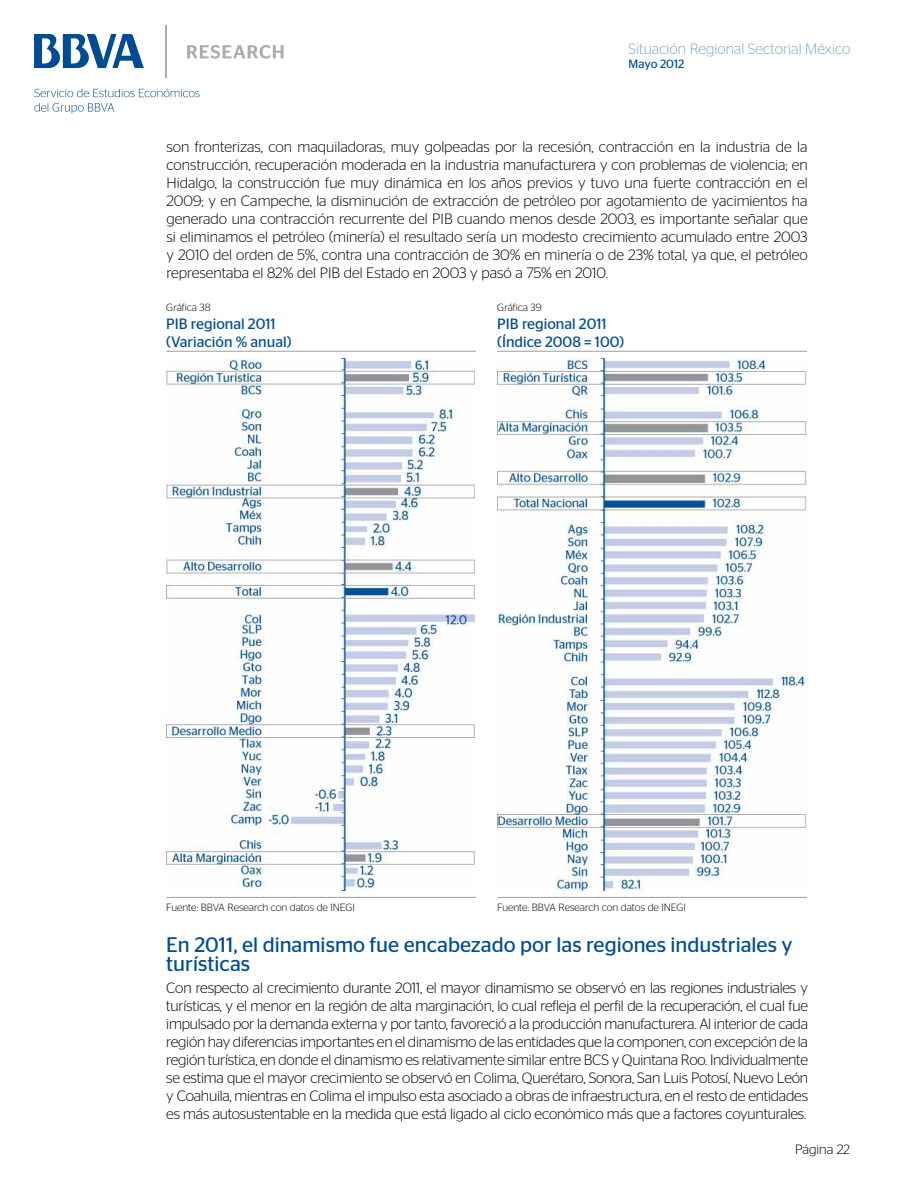
<style>
.page{position:relative;width:918px;height:1188px;background:#fff}
.page>*{position:absolute;margin:0;border:0;box-sizing:border-box;transform-origin:0 0}
.t1{font:21px/19.5px "Stag Sans";color:#004c93}
.t2{font:300 15px/18px "Stag Sans";letter-spacing:-.015em;color:#000;text-align:justify}
.t3{font:15px/18px "Stag Sans";color:#004c93}
.t4{font:300 15px "Stag Sans";color:#80a6c9}
.t5{font:300 13.5px "Stag Sans";color:#000}
.t6{font:12px "Stag Sans";color:#004c93}
.t7{font:300 10.5px "Stag Sans";color:#000}
</style>
<div class="page">
<svg style="left:34px;top:89px;width:166px;height:8px"></svg>
<svg style="left:34px;top:103px;width:80px;height:11px"></svg>
<svg style="left:187px;top:45px;width:97px;height:14px"></svg>
<svg style="left:34px;top:34px;width:110px;height:34px"></svg>
<hr style="left:165px;top:25px;width:2px;height:52px;background:#acacad">
<hr style="left:166px;top:351px;width:310px;height:1px;background:#9c9e9f">
<hr style="left:497px;top:351px;width:310px;height:1px;background:#9c9e9f">
<img style="left:166px;top:359px;width:308px;height:531px">
<img style="left:497px;top:359px;width:310px;height:531px">
<hr style="left:166px;top:897px;width:310px;height:1px;background:#9c9e9f">
<hr style="left:497px;top:897px;width:310px;height:1px;background:#9c9e9f">
<p class="t4" style="left:629px;top:41px;width:223px">Situación Regional Sectorial México</p>
<p class="t6" style="left:629px;top:57px;width:57px">Mayo 2012</p>
<p class="t2" style="left:166px;top:138px;width:643px">son fronterizas, con maquiladoras, muy golpeadas por la recesión, contracción en la industria de la construcción, recuperación moderada en la industria manufacturera y con problemas de violencia; en Hidalgo, la construcción fue muy dinámica en los años previos y tuvo una fuerte contracción en el 2009; y en Campeche, la disminución de extracción de petróleo por agotamiento de yacimientos ha generado una contracción recurrente del PIB cuando menos desde 2003, es importante señalar que si eliminamos el petróleo (minería) el resultado sería un modesto crecimiento acumulado entre 2003 y 2010 del orden de 5%, contra una contracción de 30% en minería o de 23% total, ya que, el petróleo representaba el 82% del PIB del Estado en 2003 y pasó a 75% en 2010.</p>
<p class="t7" style="left:166px;top:301px;width:46px">Gráfica 38</p>
<p class="t3" style="left:166px;top:314px;width:127px">PIB regional 2011 (Variación % anual)</p>
<p class="t7" style="left:497px;top:301px;width:46px">Gráfica 39</p>
<p class="t3" style="left:497px;top:314px;width:128px">PIB regional 2011 (Índice 2008 = 100)</p>
<p class="t7" style="left:166px;top:901px;width:190px">Fuente: BBVA Research con datos de INEGI</p>
<p class="t7" style="left:497px;top:901px;width:190px">Fuente: BBVA Research con datos de INEGI</p>
<h1 class="t1" style="left:166px;top:934px;width:628px">En 2011, el dinamismo fue encabezado por las regiones industriales y turísticas</h1>
<p class="t2" style="left:166px;top:979px;width:643px">Con respecto al crecimiento durante 2011, el mayor dinamismo se observó en las regiones industriales y turísticas, y el menor en la región de alta marginación, lo cual refleja el perfil de la recuperación, el cual fue impulsado por la demanda externa y por tanto, favoreció a la producción manufacturera. Al interior de cada región hay diferencias importantes en el dinamismo de las entidades que la componen, con excepción de la región turística, en donde el dinamismo es relativamente similar entre BCS y Quintana Roo. Individualmente se estima que el mayor crecimiento se observó en Colima, Querétaro, Sonora, San Luis Potosí, Nuevo León y Coahuila, mientras en Colima el impulso esta asociado a obras de infraestructura, en el resto de entidades es más autosustentable en la medida que está ligado al ciclo económico más que a factores coyunturales.</p>
<p class="t5" style="left:795px;top:1142px;width:56px">Página 22</p>
</div>
